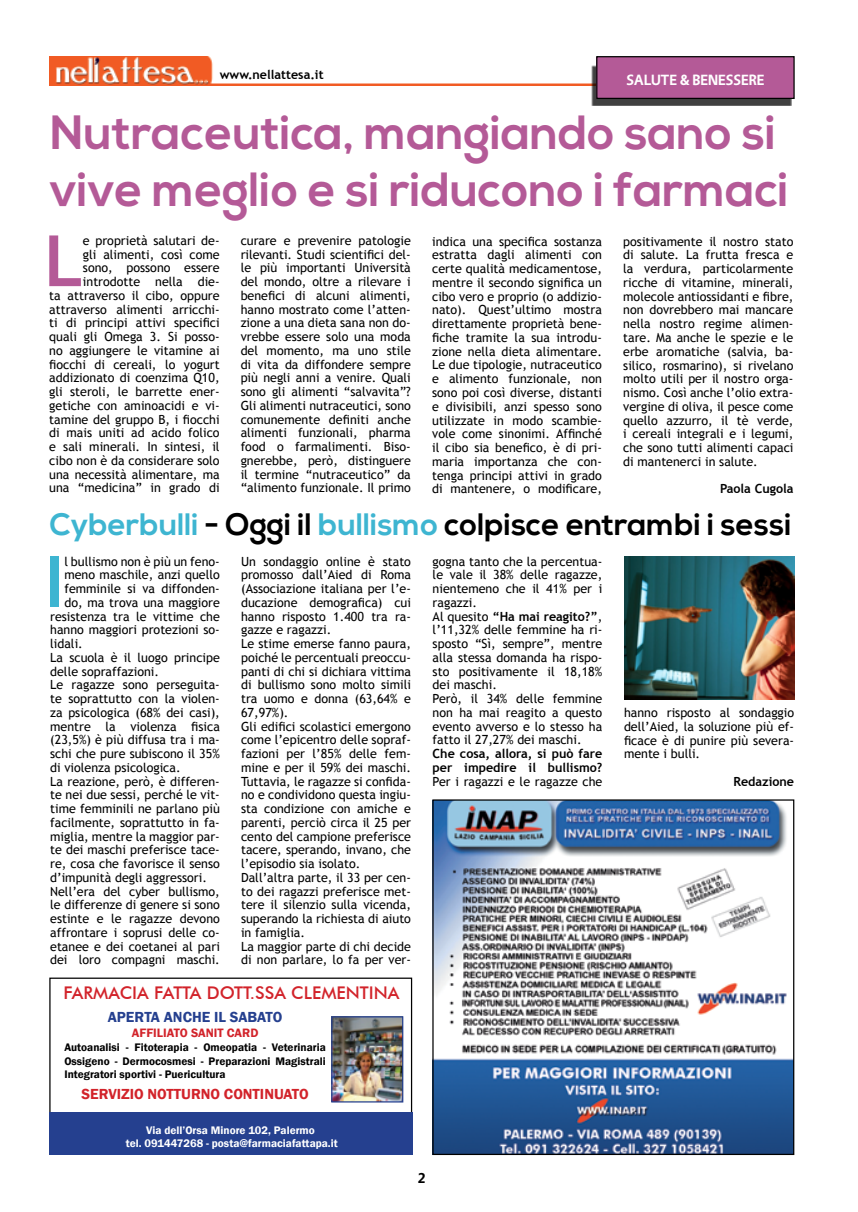
<style>
.page{position:relative;width:858px;height:1212px;background:#fff}
.page>*{position:absolute;margin:0;border:0;box-sizing:border-box;transform-origin:0 0}
.t1{font:700 70.88px "Trebuchet MS";color:#3eb5d1}
.t2{font:700 70.88px "Trebuchet MS";color:#b45a97}
.t3{font:700 48px/57px "Nexa";color:#b45a97}
.t4{font:700 31px "Nexa";color:#000}
.t5{font:500 17.5px "Futura BT";color:#d2232a}
.t6{font:600 15px "Franklin Gothic";color:#d2232a}
.t7{font:600 15px "Franklin Gothic";color:#25408f}
.t8{font:700 15px "Vegur";color:#fff}
.t9{font:700 15px "Vegur";color:#000}
.t10{font:12.62px/13.8px "Trebuchet MS";color:#000;text-align:justify}
.t11{font:700 12.62px/13.8px "Trebuchet MS";color:#000}
.t12{font:600 12.5px "Franklin Gothic";color:#d2232a}
.t13{font:700 12.5px "Trebuchet MS";color:#000}
.t14{font:600 11.25px/13.5px "Franklin Gothic";color:#000;text-align:justify}
.t15{font:600 11.25px/13.5px "Franklin Gothic";color:#fff;text-align:center}
.s1{color:#3eb5d1}
.s2{font-weight:700}
</style>
<div class="page">
<img style="left:434px;top:801px;width:358px;height:352px">
<div style="left:432px;top:799px;width:362px;height:356px;border:1px solid #000"></div>
<div style="left:49px;top:977px;width:363px;height:165px;border:1px solid #000"></div>
<img style="left:333px;top:1018px;width:68px;height:82px">
<div style="left:331px;top:1016px;width:72px;height:86px;border:1px solid #25408f"></div>
<div style="left:49px;top:1112px;width:363px;height:43px;background:#25408f"></div>
<img style="left:50px;top:57px;width:546px;height:29px">
<div style="left:591px;top:66px;width:200px;height:40px;background:#404040"></div>
<div style="left:596px;top:57px;width:198px;height:41px;background:#b45a97"></div>
<div style="left:596px;top:56px;width:198px;height:43px;border:1px solid #000"></div>
<img style="left:624px;top:556px;width:170px;height:143px">
<p class="t13" style="left:220px;top:66px;width:105px">www.nellattesa.it</p>
<p class="t8" style="left:626px;top:72px;width:139px">SALUTE &amp; BENESSERE</p>
<h2 class="t3" style="left:50px;top:106px;width:740px">Nutraceutica, mangiando sano si vive meglio e si riducono i farmaci</h2>
<h1 class="t2" style="left:44px;top:217px;width:40px">L</h1>
<p class="t10" style="left:49px;top:234px;width:172px;text-align:right">e proprietà salutari de-<br>gli alimenti, così come<br>sono, possono essere introdotte nella die-<br>ta attraverso il cibo, oppure attraverso alimenti arricchi&shy;ti di principi attivi specifici quali gli Omega 3. Si posso&shy;no aggiungere le vitamine ai fiocchi di cereali, lo yogurt addizionato di coenzima Q10, gli steroli, le barrette ener&shy;getiche con aminoacidi e vi&shy;tamine del gruppo B, i fiocchi di mais uniti ad acido folico e sali minerali. In sintesi, il cibo non è da considerare solo una necessità alimentare, ma una “medicina” in grado di</p>
<p class="t10" style="left:241px;top:234px;width:172px">curare e prevenire patologie rilevanti. Studi scientifici del&shy;le più importanti Università del mondo, oltre a rilevare i benefici di alcuni alimenti, hanno mostrato come l’atten&shy;zione a una dieta sana non do&shy;vrebbe essere solo una moda del momento, ma uno stile di vita da diffondere sempre più negli anni a venire. Quali sono gli alimenti “salvavita”?<br>Gli alimenti nutraceutici, sono comunemente definiti anche alimenti funzionali, pharma food o farmalimenti. Biso&shy;gnerebbe, però, distinguere il termine “nutraceutico” da “alimento funzionale. Il primo</p>
<p class="t10" style="left:432px;top:235px;width:171px">indica una specifica sostanza estratta dagli alimenti con certe qualità medicamentose, mentre il secondo significa un cibo vero e proprio (o addizio&shy;nato). Quest’ultimo mostra direttamente proprietà bene&shy;fiche tramite la sua introdu&shy;zione nella dieta alimentare.<br>Le due tipologie, nutraceutico e alimento funzionale, non sono poi così diverse, distanti e divisibili, anzi spesso sono utilizzate in modo scambie&shy;vole come sinonimi. Affinché il cibo sia benefico, è di pri&shy;maria importanza che con&shy;tenga principi attivi in grado di mantenere, o modificare,</p>
<p class="t10" style="left:623px;top:235px;width:172px">positivamente il nostro stato di salute. La frutta fresca e la verdura, particolarmente ricche di vitamine, minerali, molecole antiossidanti e fibre, non dovrebbero mai mancare nella nostro regime alimen&shy;tare. Ma anche le spezie e le erbe aromatiche (salvia, ba&shy;silico, rosmarino), si rivelano molto utili per il nostro orga&shy;nismo. Così anche l’olio extra&shy;vergine di oliva, il pesce come quello azzurro, il tè verde, i cereali integrali e i legumi, che sono tutti alimenti capaci di mantenerci in salute.</p>
<p class="t11" style="left:720px;top:482px;width:75px">Paola Cugola</p>
<h3 class="t4" style="left:50px;top:507px;width:743px"><span class="s1">Cyberbulli</span> - Oggi il <span class="s1">bullismo</span> colpisce entrambi i sessi</h3>
<h1 class="t1" style="left:45px;top:537px;width:21px">I</h1>
<p class="t10" style="left:64px;top:554px;width:157px">l bullismo non è più un feno-</p>
<p class="t10" style="left:241px;top:554px;width:171px;text-align:left">Un sondaggio online è stato promosso dall’Aied di Roma (Associazione italiana per l’e&shy;ducazione demografica) cui hanno risposto 1.400 tra ra&shy;gazze e ragazzi.<br>Le stime emerse fanno paura, poiché le percentuali preoccu&shy;panti di chi si dichiara vittima di bullismo sono molto simili tra uomo e donna (63,64% e<br>67,97%).<br>Gli edifici scolastici emergono come l’epicentro delle sopraf&shy;fazioni per l’85% delle fem&shy;mine e per il 59% dei maschi.<br>Tuttavia, le ragazze si confida&shy;no e condividono questa ingiu&shy;sta condizione con amiche e parenti, perciò circa il 25 per cento del campione preferisce tacere, sperando, invano, che l’episodio sia isolato.<br>Dall’altra parte, il 33 per cen&shy;to dei ragazzi preferisce met&shy;tere il silenzio sulla vicenda, superando la richiesta di aiuto in famiglia.<br>La maggior parte di chi decide di non parlare, lo fa per ver-</p>
<p class="t10" style="left:432px;top:554px;width:171px;text-align:left">gogna tanto che la percentua&shy;le vale il 38% delle ragazze, nientemeno che il 41% per i ragazzi.<br>Al quesito <span class="s2">“Ha mai reagito?”</span>, l’11,32% delle femmine ha ri&shy;sposto “Sì, sempre”, mentre alla stessa domanda ha rispo&shy;sto positivamente il 18,18% dei maschi.<br>Però, il 34% delle femmine non ha mai reagito a questo evento avverso e lo stesso ha fatto il 27,27% dei maschi.</p>
<p class="t10" style="left:64px;top:568px;width:157px">meno maschile, anzi quello</p>
<p class="t10" style="left:64px;top:582px;width:157px">femminile si va diffonden-</p>
<p class="t10" style="left:64px;top:596px;width:157px">do, ma trova una maggiore</p>
<p class="t10" style="left:50px;top:609px;width:171px">resistenza tra le vittime che</p>
<p class="t10" style="left:50px;top:623px;width:171px">hanno maggiori protezioni so-</p>
<p class="t10" style="left:50px;top:637px;width:34px">lidali.</p>
<p class="t10" style="left:50px;top:651px;width:171px">La scuola è il luogo principe</p>
<p class="t10" style="left:50px;top:664px;width:110px">delle sopraffazioni.</p>
<p class="t10" style="left:50px;top:678px;width:171px">Le ragazze sono perseguita-</p>
<p class="t10" style="left:50px;top:692px;width:171px">te soprattutto con la violen-</p>
<p class="t10" style="left:50px;top:706px;width:171px">za psicologica (68% dei casi),</p>
<p class="t10" style="left:50px;top:719px;width:171px">mentre la violenza fisica</p>
<p class="t10" style="left:50px;top:733px;width:171px">(23,5%) è più diffusa tra i ma-</p>
<p class="t10" style="left:50px;top:747px;width:171px">schi che pure subiscono il 35%</p>
<p class="t10" style="left:50px;top:761px;width:132px">di violenza psicologica.</p>
<p class="t10" style="left:50px;top:774px;width:171px">La reazione, però, è differen-</p>
<p class="t10" style="left:50px;top:788px;width:171px">te nei due sessi, perché le vit-</p>
<p class="t10" style="left:50px;top:802px;width:171px">time femminili ne parlano più</p>
<p class="t10" style="left:50px;top:816px;width:171px">facilmente, soprattutto in fa-</p>
<p class="t10" style="left:50px;top:829px;width:171px">miglia, mentre la maggior par-</p>
<p class="t10" style="left:50px;top:843px;width:171px">te dei maschi preferisce tace-</p>
<p class="t10" style="left:50px;top:857px;width:171px">re, cosa che favorisce il senso</p>
<p class="t10" style="left:50px;top:871px;width:158px">d’impunità degli aggressori.</p>
<p class="t10" style="left:50px;top:884px;width:171px">Nell’era del cyber bullismo,</p>
<p class="t10" style="left:50px;top:898px;width:171px">le differenze di genere si sono</p>
<p class="t10" style="left:50px;top:912px;width:171px">estinte e le ragazze devono</p>
<p class="t10" style="left:50px;top:926px;width:171px">affrontare i soprusi delle co-</p>
<p class="t10" style="left:50px;top:939px;width:171px">etanee e dei coetanei al pari</p>
<p class="t10" style="left:50px;top:953px;width:171px">dei loro compagni maschi.</p>
<p class="t10" style="left:624px;top:706px;width:172px">hanno risposto al sondaggio dell’Aied, la soluzione più ef&shy;ficace è di punire più severa&shy;mente i bulli.</p>
<p class="t11" style="left:733px;top:774px;width:62px">Redazione</p>
<p class="t11" style="left:432px;top:747px;width:171px">Che cosa, allora, si può fare per impedire il bullismo?</p>
<p class="t10" style="left:432px;top:774px;width:171px">Per i ragazzi e le ragazze che</p>
<h3 class="t5" style="left:63px;top:982px;width:337px">FARMACIA FATTA DOTT.SSA CLEMENTINA</h3>
<p class="t7" style="left:108px;top:1007px;width:176px">APERTA ANCHE IL SABATO</p>
<p class="t12" style="left:132px;top:1025px;width:128px">AFFILIATO SANIT CARD</p>
<p class="t14" style="left:64px;top:1041px;width:263px">Autoanalisi - Fitoterapia - Omeopatia - Veterinaria Ossigeno - Dermocosmesi - Preparazioni Magistrali Integratori sportivi - Puericultura</p>
<p class="t6" style="left:81px;top:1084px;width:229px">SERVIZIO NOTTURNO CONTINUATO</p>
<p class="t15" style="left:126px;top:1123px;width:213px">Via dell’Orsa Minore 102, Palermo<br>tel. 091447268 - posta@farmaciafattapa.it</p>
<p class="t9" style="left:418px;top:1169px;width:9px">2</p>
</div>
